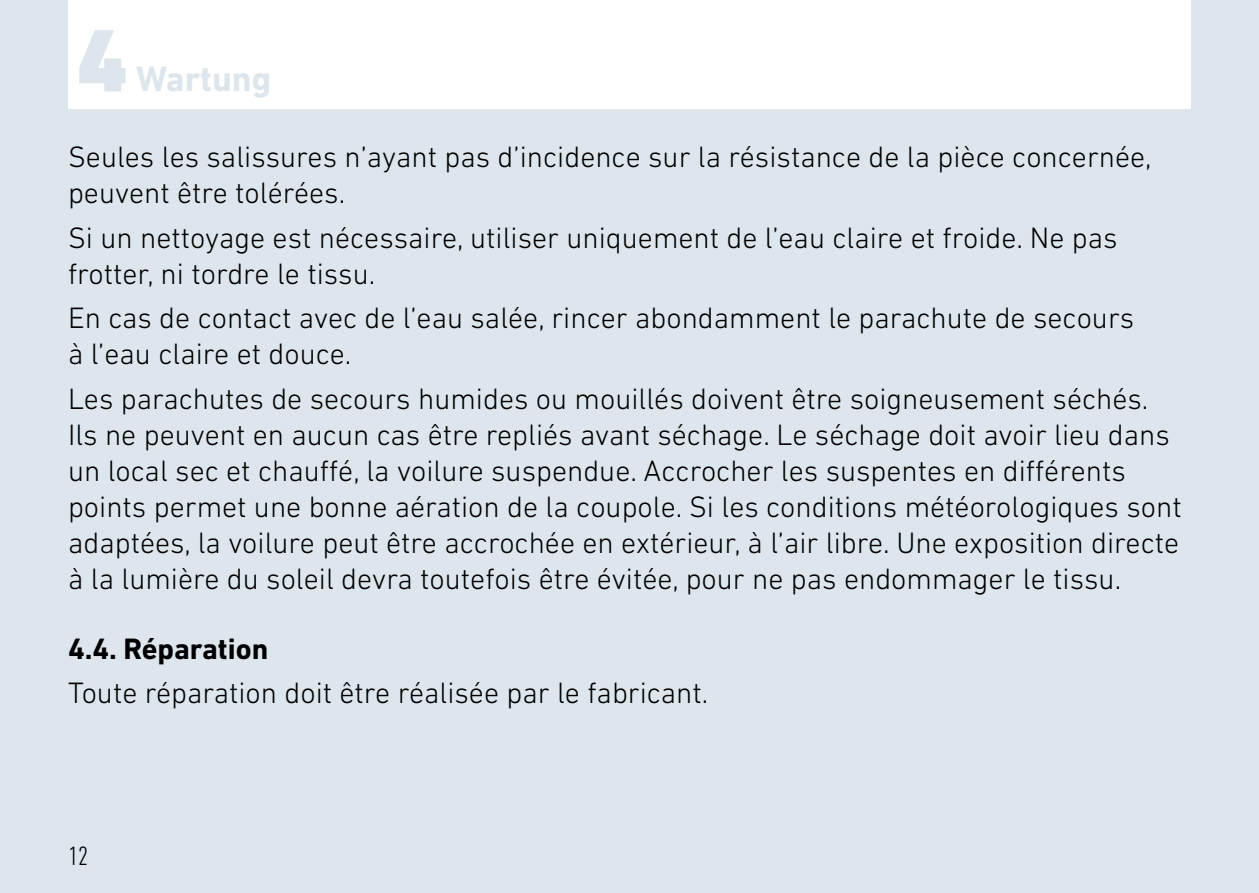
<style>
.page{position:relative;width:1259px;height:893px;background:#dde6ec}
.page>*{position:absolute;margin:0;border:0;box-sizing:border-box;transform-origin:0 0}
.t1{font:900 90px "DIN Next LT Pro";color:#dde6ec}
.t2{font:700 36px "DIN Next LT Pro";color:#dde6ec}
.t3{font:300 30px/36px "DIN Next LT Pro";color:#000}
.t4{font:700 30px "DIN Next LT Pro";color:#000}
.t5{font:300 condensed 27px "DIN Next LT Pro";color:#000}
</style>
<div class="page">
<div style="left:68px;top:0;width:1123px;height:108px;background:#fff"></div>
<h1 class="t1" style="left:77px;top:7px;width:53px">4</h1>
<p class="t2" style="left:136px;top:58px;width:137px">Wartung</p>
<p class="t3" style="left:68px;top:139px;width:1085px">Seules les salissures n’ayant pas d’incidence sur la résistance de la pièce concernée, peuvent être tolérées.</p>
<p class="t3" style="left:68px;top:219px;width:1051px">Si un nettoyage est nécessaire, utiliser uniquement de l’eau claire et froide. Ne pas frotter, ni tordre le tissu.</p>
<p class="t3" style="left:68px;top:300px;width:1067px">En cas de contact avec de l’eau salée, rincer abondamment le parachute de secours à l’eau claire et douce.</p>
<p class="t3" style="left:68px;top:380px;width:1115px">Les parachutes de secours humides ou mouillés doivent être soigneusement séchés.<br>Ils ne peuvent en aucun cas être repliés avant séchage. Le séchage doit avoir lieu dans un local sec et chauffé, la voilure suspendue. Accrocher les suspentes en différents points permet une bonne aération de la coupole. Si les conditions météorologiques sont adaptées, la voilure peut être accrochée en extérieur, à l’air libre. Une exposition directe à la lumière du soleil devra toutefois être évitée, pour ne pas endommager le tissu.</p>
<p class="t4" style="left:68px;top:631px;width:202px">4.4. Réparation</p>
<p class="t3" style="left:68px;top:675px;width:642px">Toute réparation doit être réalisée par le fabricant.</p>
<p class="t5" style="left:68px;top:840px;width:22px">12</p>
</div>
